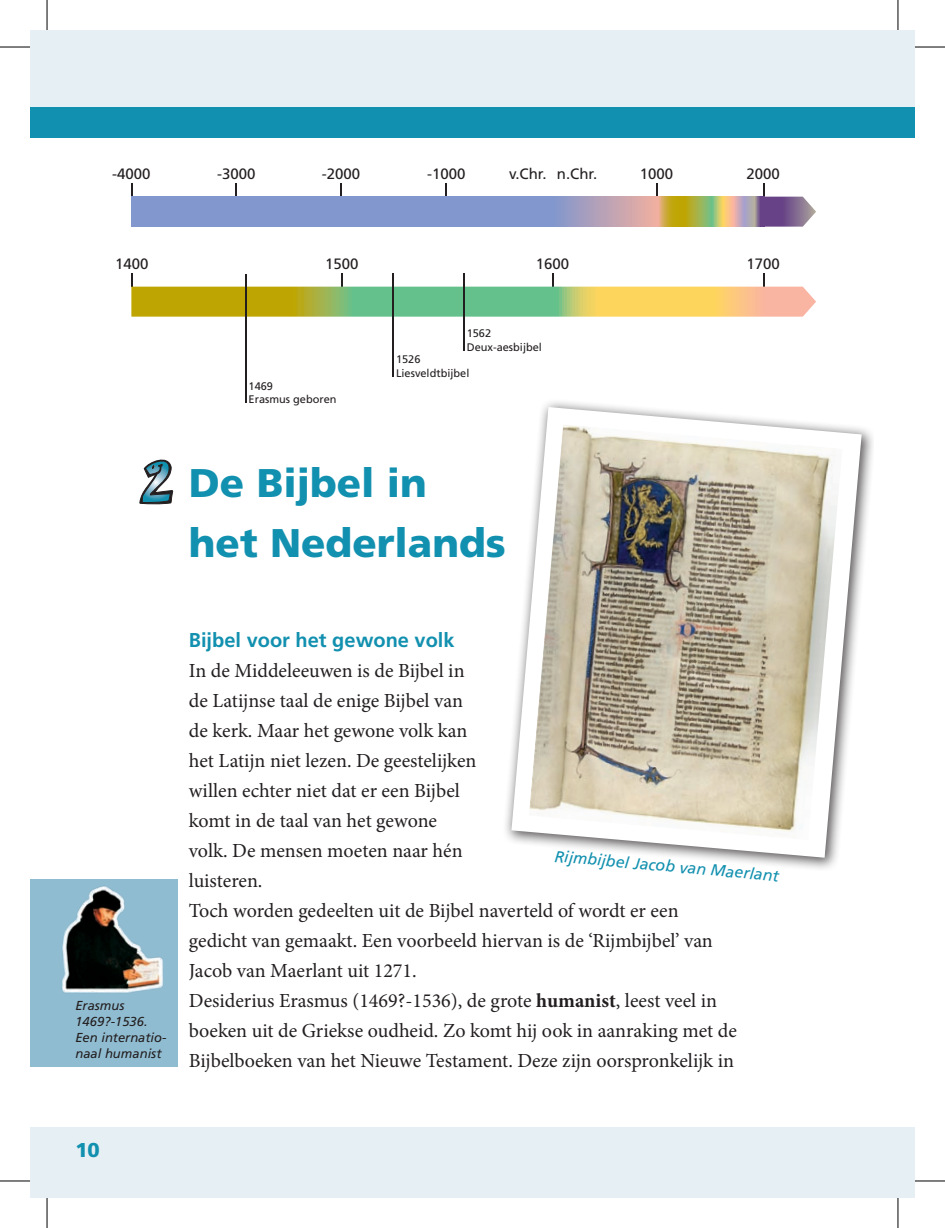
<style>
.page{position:relative;width:945px;height:1228px;background:#fff}
.page>*{position:absolute;margin:0;border:0;box-sizing:border-box;transform-origin:0 0}
.t1{font:900 40px/60px "Frutiger LT Std";color:#1290af}
.t2{font:20px/30px "Minion Pro";color:#231f20}
.t3{font:700 20px "Frutiger LT Std";color:#1290af}
.t4{font:900 20px "Frutiger LT Std";color:#1290af}
.t5{font:italic 16px "Frutiger LT Std";color:#1290af}
.t6{font:15px "Frutiger LT Std";color:#231f20}
.t7{font:italic 13px/16px "Frutiger LT Std";color:#231f20}
.t8{font:11px/13.2px "Frutiger LT Std";color:#231f20}
.s1{font-weight:700}
</style>
<div class="page">
<div style="left:30px;top:30px;width:867px;height:85px;background:#e6f0f4"></div>
<div style="left:30px;top:1127px;width:867px;height:71px;background:#e6f0f4"></div>
<div style="left:30px;top:107px;width:867px;height:30px;background:#1290af"></div>
<div style="left:897px;top:30px;width:17px;height:85px;background:#e6f0f4"></div>
<div style="left:897px;top:1127px;width:17px;height:71px;background:#e6f0f4"></div>
<div style="left:897px;top:107px;width:17px;height:30px;background:#1290af"></div>
<svg style="left:131px;top:184px;width:1px;height:13px"></svg>
<svg style="left:236px;top:184px;width:1px;height:13px"></svg>
<svg style="left:340px;top:184px;width:1px;height:13px"></svg>
<svg style="left:445px;top:184px;width:1px;height:13px"></svg>
<svg style="left:656px;top:184px;width:1px;height:13px"></svg>
<div style="left:131px;top:197px;width:111px;height:30px;background:#8197cd"></div>
<div style="left:237px;top:197px;width:109px;height:30px;background:#8197cd"></div>
<div style="left:342px;top:197px;width:113px;height:30px;background:#8197cd"></div>
<div style="left:447px;top:197px;width:113px;height:30px;background:#8197cd"></div>
<svg style="left:658px;top:197px;width:105px;height:30px;background:#b9ac68"></svg>
<div style="left:553px;top:197px;width:105px;height:30px;background:linear-gradient(to right,#8397cc,#f1afa0)"></div>
<svg style="left:763px;top:184px;width:53px;height:43px"></svg>
<svg style="left:131px;top:274px;width:685px;height:43px"></svg>
<hr style="left:393px;top:274px;width:1px;height:103px;background:#231f20">
<hr style="left:463px;top:274px;width:1px;height:77px;background:#231f20">
<hr style="left:245px;top:274px;width:1px;height:128px;background:#231f20">
<div style="left:30px;top:879px;width:147px;height:188px;background:#90bcd1"></div>
<svg style="left:506px;top:402px;width:364px;height:464px"></svg>
<img style="left:62px;top:886px;width:101px;height:107px">
<svg style="left:139px;top:460px;width:34px;height:44px"></svg>
<hr style="left:0;top:47px;width:30px;height:1px;background:#000">
<hr style="left:914px;top:47px;width:30px;height:1px;background:#000">
<hr style="left:0;top:1181px;width:30px;height:1px;background:#000">
<hr style="left:914px;top:1181px;width:30px;height:1px;background:#000">
<hr style="left:47px;top:0;width:1px;height:30px;background:#000">
<hr style="left:47px;top:1198px;width:1px;height:30px;background:#000">
<hr style="left:897px;top:0;width:1px;height:30px;background:#000">
<hr style="left:897px;top:1198px;width:1px;height:30px;background:#000">
<p class="t6" style="left:112px;top:165px;width:40px">-4000</p>
<p class="t6" style="left:217px;top:165px;width:40px">-3000</p>
<p class="t6" style="left:322px;top:165px;width:40px">-2000</p>
<p class="t6" style="left:427px;top:165px;width:40px">-1000</p>
<p class="t6" style="left:509px;top:165px;width:90px">v.Chr. n.Chr.</p>
<p class="t6" style="left:639px;top:165px;width:35px">1000</p>
<p class="t6" style="left:746px;top:165px;width:35px">2000</p>
<p class="t6" style="left:115px;top:255px;width:35px">1400</p>
<p class="t6" style="left:325px;top:255px;width:35px">1500</p>
<p class="t6" style="left:535px;top:255px;width:35px">1600</p>
<p class="t6" style="left:746px;top:255px;width:35px">1700</p>
<p class="t8" style="left:466px;top:327px;width:77px">1562<br>Deux-aesbijbel</p>
<p class="t8" style="left:248px;top:379px;width:90px">1469<br>Erasmus geboren</p>
<p class="t8" style="left:396px;top:353px;width:75px">1526<br>Liesveldtbijbel</p>
<h1 class="t1" style="left:189px;top:453px;width:318px">De Bijbel in het Nederlands</h1>
<p class="t7" style="left:75px;top:998px;width:93px">Erasmus<br>1469?-1536.<br>Een internatio&shy;naal humanist</p>
<p class="t3" style="left:189px;top:628px;width:267px">Bijbel voor het gewone volk</p>
<p class="t2" style="left:189px;top:656px;width:549px">In de Middeleeuwen is de Bijbel in<br>de Latijnse taal de enige Bijbel van<br>de kerk. Maar het gewone volk kan<br>het Latijn niet lezen. De geestelijken<br>willen echter niet dat er een Bijbel<br>komt in de taal van het gewone<br>volk. De mensen moeten naar hén<br>luisteren.<br>Toch worden gedeelten uit de Bijbel naverteld of wordt er een gedicht van gemaakt. Een voorbeeld hiervan is de ‘Rijmbijbel’ van Jacob van Maerlant uit 1271.<br>Desiderius Erasmus (1469?-1536), de grote <span class="s1">humanist</span>, leest veel in boeken uit de Griekse oudheid. Zo komt hij ook in aanraking met de Bijbelboeken van het Nieuwe Testament. Deze zijn oorspronkelijk in</p>
<p class="t5" style="left:555px;top:847px;width:226px;rotate:5deg">Rijmbijbel Jacob van Maerlant</p>
<p class="t4" style="left:75px;top:1138px;width:26px">10</p>
</div>
